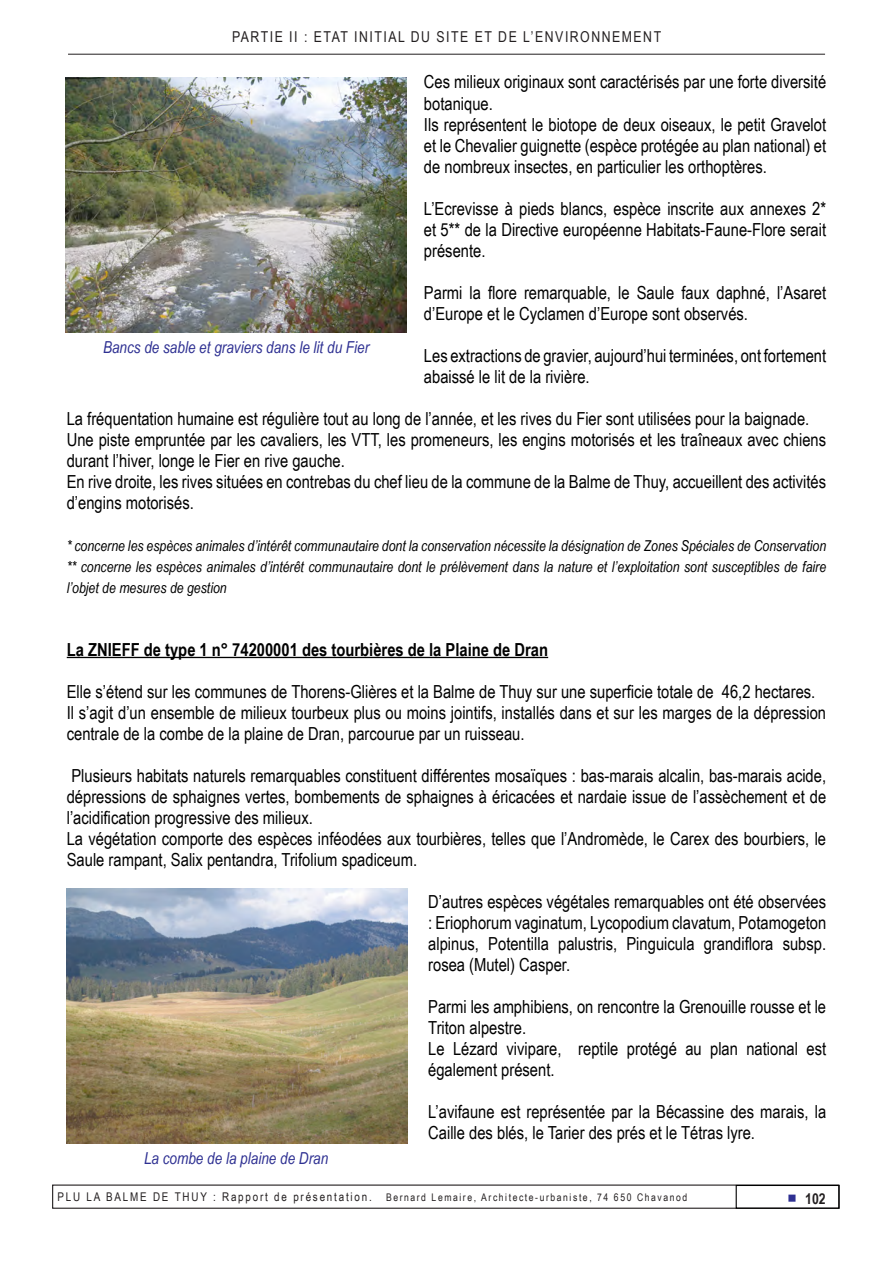
<style>
.page{position:relative;width:893px;height:1263px;background:#fff}
.page>*{position:absolute;margin:0;border:0;box-sizing:border-box;transform-origin:0 0}
.TM_titre_2{font:18px/21px "Arial Narrow";color:#000}
.TM_titre_2-2{font:700 18px "Arial Narrow";color:#000}
.TM_titre_2-3{font:italic 16.5px "Arial Narrow";color:#2e3092}
.TM_titre_2-4{font:italic 15px/21px "Arial Narrow";color:#000}
.t1{font:15px "Arial Narrow";letter-spacing:.1em;color:#231f20}
.t2{font:700 15px "Arial Narrow";color:#231f20}
.t3{font:10.5px "Arial Narrow";letter-spacing:.15em;color:#231f20}
.s1{font-size:12px}
</style>
<div class="page">
<div style="left:52px;top:1184px;width:787px;height:25px;border:1px solid #231f20"></div>
<div style="left:736px;top:1185px;width:104px;height:24px;border:1px solid #000"></div>
<svg style="left:788px;top:1194px;width:7px;height:8px"></svg>
<hr style="left:68px;top:54px;width:757px;height:1px;background:#231f20">
<hr style="left:67px;top:657px;width:481px;height:1px;background:#000">
<img style="left:66px;top:77px;width:340px;height:255px">
<img style="left:67px;top:889px;width:340px;height:255px">
<p class="t1" style="left:232px;top:28px;width:431px">PARTIE II : ETAT INITIAL DU SITE ET DE L’ENVIRONNEMENT</p>
<p class="TM_titre_2" style="left:424px;top:72px;width:404px">Ces milieux originaux sont caractérisés par une forte diversité botanique.</p>
<p class="TM_titre_2" style="left:424px;top:114px;width:404px;text-align:justify">Ils représentent le biotope de deux oiseaux, le petit Gravelot et le Chevalier guignette (espèce protégée au plan national) et de nombreux insectes, en particulier les orthoptères.</p>
<p class="TM_titre_2" style="left:424px;top:198px;width:404px;text-align:justify">L’Ecrevisse à pieds blancs, espèce inscrite aux annexes 2* et 5** de la Directive européenne Habitats-Faune-Flore serait présente.</p>
<p class="TM_titre_2" style="left:424px;top:282px;width:404px">Parmi la flore remarquable, le Saule faux daphné, l’Asaret d’Europe et le Cyclamen d’Europe sont observés.</p>
<p class="TM_titre_2" style="left:424px;top:345px;width:404px">Les extractions de gravier, aujourd’hui terminées, ont fortement abaissé le lit de la rivière.</p>
<p class="TM_titre_2" style="left:67px;top:408px;width:744px">La fréquentation humaine est régulière tout au long de l’année, et les rives du Fier sont utilisées pour la baignade.</p>
<p class="TM_titre_2" style="left:67px;top:429px;width:761px">Une piste empruntée par les cavaliers, les VTT, les promeneurs, les engins motorisés et les traîneaux avec chiens durant l’hiver, longe le Fier en rive gauche.</p>
<p class="TM_titre_2" style="left:67px;top:471px;width:761px">En rive droite, les rives situées en contrebas du chef lieu de la commune de la Balme de Thuy, accueillent des activités d’engins motorisés.</p>
<p class="TM_titre_2-4" style="left:67px;top:534px;width:761px">* concerne les espèces animales d’intérêt communautaire dont la conservation nécessite la désignation de Zones Spéciales de Conservation</p>
<p class="TM_titre_2-4" style="left:67px;top:555px;width:761px">** concerne les espèces animales d’intérêt communautaire dont le prélèvement dans la nature et l’exploitation sont susceptibles de faire l’objet de mesures de gestion</p>
<p class="TM_titre_2-3" style="left:103px;top:336px;width:268px">Bancs de sable et graviers dans le lit du Fier</p>
<p class="TM_titre_2-2" style="left:67px;top:636px;width:483px">La ZNIEFF de type 1 n° 74200001 des tourbières de la Plaine de Dran</p>
<p class="TM_titre_2" style="left:67px;top:681px;width:750px">Elle s’étend sur les communes de Thorens-Glières et la Balme de Thuy sur une superficie totale de 46,2 hectares.</p>
<p class="TM_titre_2" style="left:67px;top:702px;width:761px">Il s’agit d’un ensemble de milieux tourbeux plus ou moins jointifs, installés dans et sur les marges de la dépression centrale de la combe de la plaine de Dran, parcourue par un ruisseau.</p>
<p class="TM_titre_2" style="left:67px;top:765px;width:761px;text-align:justify">Plusieurs habitats naturels remarquables constituent différentes mosaïques : bas-marais alcalin, bas-marais acide, dépressions de sphaignes vertes, bombements de sphaignes à éricacées et nardaie issue de l’assèchement et de l’acidification progressive des milieux.</p>
<p class="TM_titre_2" style="left:67px;top:828px;width:761px">La végétation comporte des espèces inféodées aux tourbières, telles que l’Andromède, le Carex des bourbiers, le<br>Saule rampant, Salix pentandra, Trifolium spadiceum.</p>
<p class="TM_titre_2" style="left:428px;top:891px;width:399px;text-align:justify">D’autres espèces végétales remarquables ont été observées : Eriophorum vaginatum, Lycopodium clavatum, Potamogeton alpinus, Potentilla palustris, Pinguicula grandiflora subsp. rosea (Mutel) Casper.</p>
<p class="TM_titre_2" style="left:428px;top:996px;width:399px">Parmi les amphibiens, on rencontre la Grenouille rousse et le<br>Triton alpestre.</p>
<p class="TM_titre_2" style="left:428px;top:1038px;width:399px">Le Lézard vivipare, reptile protégé au plan national est également présent.</p>
<p class="TM_titre_2" style="left:428px;top:1101px;width:399px">L’avifaune est représentée par la Bécassine des marais, la<br>Caille des blés, le Tarier des prés et le Tétras lyre.</p>
<p class="TM_titre_2-3" style="left:144px;top:1146px;width:186px">La combe de la plaine de Dran</p>
<p class="t3" style="left:57px;top:1191px;width:631px"><span class="s1">PLU LA BALME DE THUY : Rapport de présentation.</span> Bernard Lemaire, Architecte-urbaniste, 74 650 Chavanod</p>
<p class="t2" style="left:805px;top:1187px;width:22px">102</p>
</div>
